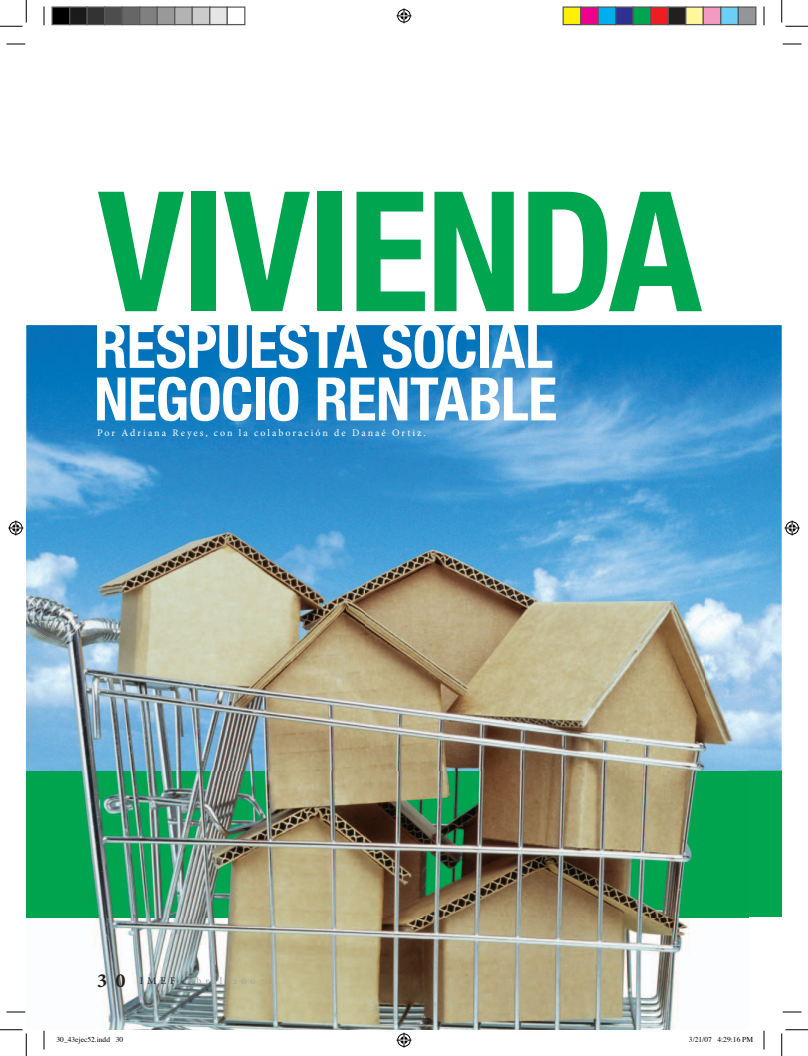
<style>
.page{position:relative;width:808px;height:1056px;background:#fff}
.page>*{position:absolute;margin:0;border:0;box-sizing:border-box;transform-origin:0 0}
.t1{font:700 condensed 167.12px "Helvetica Neue LT Std";letter-spacing:-.015em;color:#00a54f}
.t2{font:700 condensed 60px/52.5px "Helvetica Neue LT Std";letter-spacing:-.01em;color:#fff}
.t3{font:10px "Minion Pro";letter-spacing:.2em;color:#fff}
.t4{font:10px "Minion Pro";letter-spacing:.405em;color:#9da5ab}
.t5{font:7.5px "Times";color:#000}
.s1{font-family:"Minion Pro Bold Capt";font-size:20px;color:#231f20}
.s2{color:#231f20}
</style>
<div class="page">
<div style="left:26px;top:770px;width:755px;height:146px;background:#00a54f"></div>
<img style="left:26px;top:325px;width:755px;height:445px">
<img style="left:26px;top:507px;width:721px;height:522px">
<svg style="left:6px;top:43px;width:19px;height:2px"></svg>
<svg style="left:782px;top:43px;width:19px;height:2px"></svg>
<svg style="left:6px;top:1011px;width:19px;height:1px"></svg>
<svg style="left:782px;top:1011px;width:19px;height:1px"></svg>
<svg style="left:43px;top:6px;width:2px;height:19px"></svg>
<svg style="left:43px;top:1030px;width:2px;height:19px"></svg>
<svg style="left:763px;top:6px;width:1px;height:19px"></svg>
<svg style="left:763px;top:1030px;width:1px;height:19px"></svg>
<svg style="left:0;top:0;width:27px;height:27px"></svg>
<svg style="left:0;top:1029px;width:27px;height:26px"></svg>
<svg style="left:781px;top:0;width:26px;height:27px"></svg>
<svg style="left:781px;top:1029px;width:26px;height:26px"></svg>
<svg style="left:396px;top:8px;width:15px;height:15px"></svg>
<svg style="left:396px;top:1032px;width:15px;height:15px"></svg>
<svg style="left:8px;top:520px;width:15px;height:15px"></svg>
<svg style="left:784px;top:520px;width:15px;height:15px"></svg>
<div style="left:52px;top:7px;width:18px;height:18px;background:#000"></div>
<div style="left:51px;top:6px;width:19px;height:19px;border:1px solid #595959"></div>
<div style="left:70px;top:7px;width:17px;height:18px;background:#1a1a1a"></div>
<div style="left:69px;top:6px;width:19px;height:19px;border:1px solid #595959"></div>
<div style="left:87px;top:7px;width:18px;height:18px;background:#333"></div>
<div style="left:86px;top:6px;width:19px;height:19px;border:1px solid #595959"></div>
<div style="left:105px;top:7px;width:17px;height:18px;background:#4d4d4d"></div>
<div style="left:104px;top:6px;width:19px;height:19px;border:1px solid #595959"></div>
<div style="left:122px;top:7px;width:18px;height:18px;background:#666"></div>
<div style="left:121px;top:6px;width:19px;height:19px;border:1px solid #595959"></div>
<div style="left:140px;top:7px;width:17px;height:18px;background:#808080"></div>
<div style="left:139px;top:6px;width:19px;height:19px;border:1px solid #595959"></div>
<div style="left:157px;top:7px;width:18px;height:18px;background:#999"></div>
<div style="left:156px;top:6px;width:19px;height:19px;border:1px solid #595959"></div>
<div style="left:175px;top:7px;width:17px;height:18px;background:#b3b3b3"></div>
<div style="left:174px;top:6px;width:19px;height:19px;border:1px solid #595959"></div>
<div style="left:192px;top:7px;width:18px;height:18px;background:#ccc"></div>
<div style="left:191px;top:6px;width:19px;height:19px;border:1px solid #595959"></div>
<div style="left:210px;top:7px;width:17px;height:18px;background:#e5e5e5"></div>
<div style="left:209px;top:6px;width:19px;height:19px;border:1px solid #595959"></div>
<div style="left:226px;top:6px;width:19px;height:19px;border:1px solid #595959"></div>
<div style="left:563px;top:7px;width:17px;height:18px;background:#fff101"></div>
<div style="left:562px;top:6px;width:19px;height:19px;border:1px solid #595959"></div>
<div style="left:580px;top:7px;width:18px;height:18px;background:#ed028c"></div>
<div style="left:580px;top:6px;width:18px;height:19px;border:1px solid #595959"></div>
<div style="left:598px;top:7px;width:17px;height:18px;background:#00aeef"></div>
<div style="left:597px;top:6px;width:19px;height:19px;border:1px solid #595959"></div>
<div style="left:615px;top:7px;width:18px;height:18px;background:#2e3092"></div>
<div style="left:615px;top:6px;width:18px;height:19px;border:1px solid #595959"></div>
<div style="left:633px;top:7px;width:17px;height:18px;background:#00a54f"></div>
<div style="left:632px;top:6px;width:19px;height:19px;border:1px solid #595959"></div>
<div style="left:650px;top:7px;width:18px;height:18px;background:#ee1d23"></div>
<div style="left:650px;top:6px;width:18px;height:19px;border:1px solid #595959"></div>
<div style="left:668px;top:7px;width:17px;height:18px;background:#231f20"></div>
<div style="left:667px;top:6px;width:19px;height:19px;border:1px solid #595959"></div>
<div style="left:685px;top:7px;width:18px;height:18px;background:#fff79a"></div>
<div style="left:685px;top:6px;width:18px;height:19px;border:1px solid #595959"></div>
<div style="left:703px;top:7px;width:17px;height:18px;background:#f499c2"></div>
<div style="left:702px;top:6px;width:19px;height:19px;border:1px solid #595959"></div>
<div style="left:720px;top:7px;width:18px;height:18px;background:#6bcff6"></div>
<div style="left:720px;top:6px;width:18px;height:19px;border:1px solid #595959"></div>
<div style="left:738px;top:7px;width:17px;height:18px;background:#939598"></div>
<div style="left:737px;top:6px;width:19px;height:19px;border:1px solid #595959"></div>
<h1 class="t1" style="left:97px;top:150px;width:605px">VIVIENDA</h1>
<h2 class="t2" style="left:94px;top:319px;width:464px">RESPUESTA SOCIAL<br>NEGOCIO RENTABLE</h2>
<p class="t3" style="left:97px;top:426px;width:330px">Por Adriana Reyes, con la colaboración de Danaé Ortiz.</p>
<p class="t4" style="left:97px;top:975px;width:169px"><span class="s1">30</span> <span class="s2">IMEF</span> Abril 2007</p>
<p class="t5" style="left:56px;top:1034px;width:68px">30_43ejec52.indd 30</p>
<p class="t5" style="left:688px;top:1034px;width:66px">3/21/07 4:29:16 PM</p>
</div>
